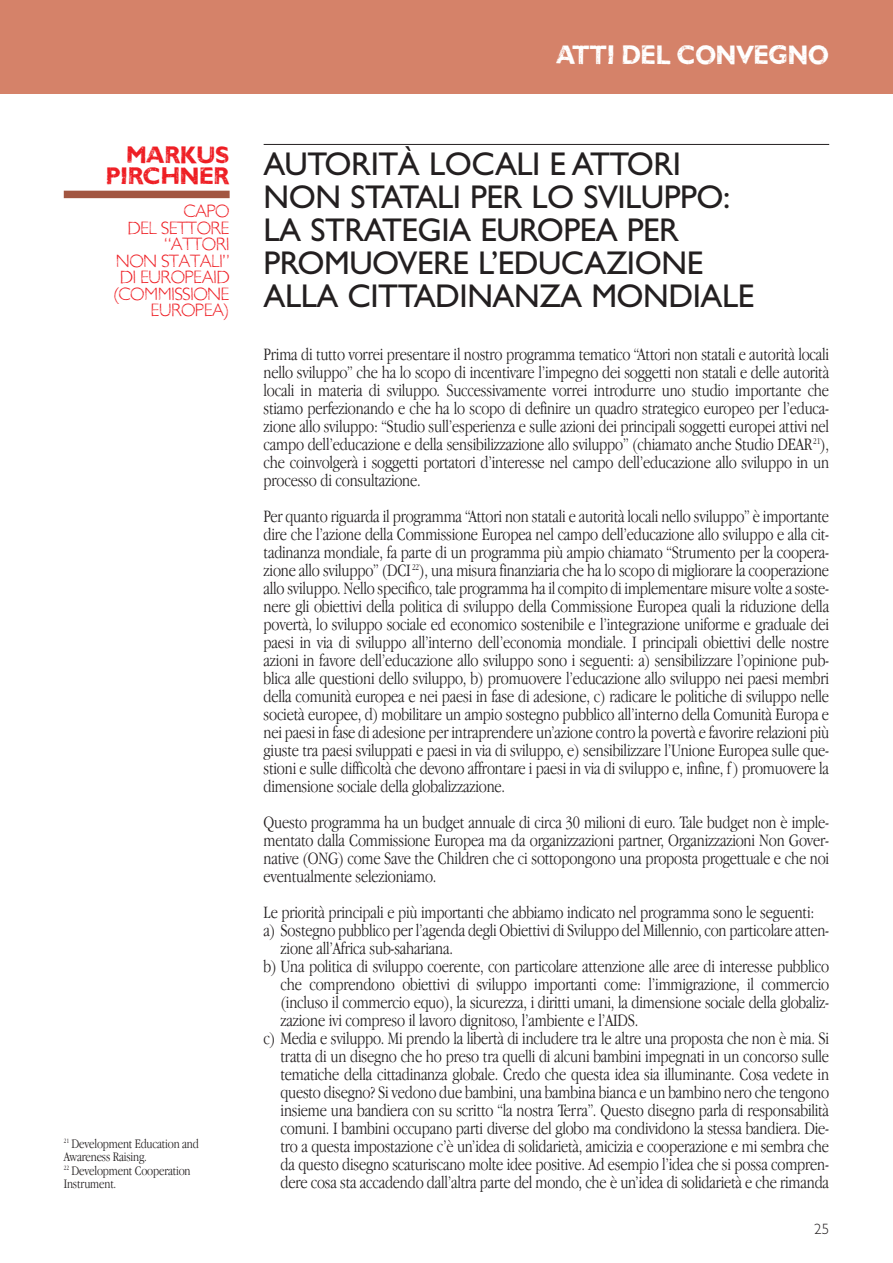
<style>
.page{position:relative;width:893px;height:1263px;background:#fff}
.page>*{position:absolute;margin:0;border:0;box-sizing:border-box;transform-origin:0 0}
.t1{font:33px/33px "Gill Sans";letter-spacing:-.015em;color:#231f20}
.t2{font:700 27px "Gill Sans Woodblock";letter-spacing:-.035em;color:#fff;scale:.93 1}
.t3{font:700 24px/21px "Gill Sans Woodblock";letter-spacing:-.035em;color:#ee1d23;text-align:right}
.t4{font:300 18px/18px "Apple Garamond";letter-spacing:-.01em;color:#231f20;text-align:justify}
.t5{font:300 18px/16.5px "Gill Sans Woodblock";letter-spacing:-.03em;color:#ee1d23;text-align:right}
.t6{font:300 15px "Gill Sans";color:#231f20}
.t7{font:300 13.5px/13.5px "Apple Garamond";letter-spacing:-.01em;color:#231f20}
</style>
<div class="page">
<hr style="left:264px;top:144px;width:565px;height:1px;background:#231f20">
<div style="left:0;top:0;width:893px;height:94px;background:#d58269"></div>
<div style="left:64px;top:191px;width:166px;height:7px;background:#a25641"></div>
<h3 class="t3" style="left:105px;top:144px;width:126px">MARKUS<br>PIRCHNER</h3>
<p class="t5" style="left:113px;top:203px;width:118px">CAPO<br>DEL SETTORE “ATTORI<br>NON STATALI”<br>DI EUROPEAID (COMMISSIONE<br>EUROPEA)</p>
<p class="t7" style="left:64px;top:1138px;width:137px"><sup>21</sup> Development Education and<br>Awareness Raising.<br><sup>22</sup> Development Cooperation<br>Instrument.</p>
<h2 class="t2" style="left:556px;top:38px;width:295px">ATTI DEL CONVEGNO</h2>
<h1 class="t1" style="left:264px;top:150px;width:492px">AUTORITÀ LOCALI E ATTORI<br>NON STATALI PER LO SVILUPPO:<br>LA STRATEGIA EUROPEA PER<br>PROMUOVERE L’EDUCAZIONE<br>ALLA CITTADINANZA MONDIALE</h1>
<p class="t4" style="left:264px;top:347px;width:567px">Prima di tutto vorrei presentare il nostro programma tematico “Attori non statali e autorità locali nello sviluppo” che ha lo scopo di incentivare l’impegno dei soggetti non statali e delle autorità locali in materia di sviluppo. Successivamente vorrei introdurre uno studio importante che stiamo perfezionando e che ha lo scopo di definire un quadro strategico europeo per l’educa&shy;zione allo sviluppo: “Studio sull’esperienza e sulle azioni dei principali soggetti europei attivi nel campo dell’educazione e della sensibilizzazione allo sviluppo” (chiamato anche Studio DEAR<sup>21</sup>), che coinvolgerà i soggetti portatori d’interesse nel campo dell’educazione allo sviluppo in un processo di consultazione.</p>
<p class="t4" style="left:264px;top:509px;width:567px">Per quanto riguarda il programma “Attori non statali e autorità locali nello sviluppo” è importante dire che l’azione della Commissione Europea nel campo dell’educazione allo sviluppo e alla cit&shy;tadinanza mondiale, fa parte di un programma più ampio chiamato “Strumento per la coopera&shy;zione allo sviluppo” (DCI<sup>22</sup>), una misura finanziaria che ha lo scopo di migliorare la cooperazione allo sviluppo. Nello specifico, tale programma ha il compito di implementare misure volte a soste&shy;nere gli obiettivi della politica di sviluppo della Commissione Europea quali la riduzione della povertà, lo sviluppo sociale ed economico sostenibile e l’integrazione uniforme e graduale dei paesi in via di sviluppo all’interno dell’economia mondiale. I principali obiettivi delle nostre azioni in favore dell’educazione allo sviluppo sono i seguenti: a) sensibilizzare l’opinione pub&shy;blica alle questioni dello sviluppo, b) promuovere l’educazione allo sviluppo nei paesi membri della comunità europea e nei paesi in fase di adesione, c) radicare le politiche di sviluppo nelle società europee, d) mobilitare un ampio sostegno pubblico all’interno della Comunità Europa e nei paesi in fase di adesione per intraprendere un’azione contro la povertà e favorire relazioni più giuste tra paesi sviluppati e paesi in via di sviluppo, e) sensibilizzare l’Unione Europea sulle que&shy;stioni e sulle difficoltà che devono affrontare i paesi in via di sviluppo e, infine, f) promuovere la dimensione sociale della globalizzazione.</p>
<p class="t4" style="left:264px;top:815px;width:567px">Questo programma ha un budget annuale di circa 30 milioni di euro. Tale budget non è imple&shy;mentato dalla Commissione Europea ma da organizzazioni partner, Organizzazioni Non Gover&shy;native (ONG) come Save the Children che ci sottopongono una proposta progettuale e che noi eventualmente selezioniamo.</p>
<p class="t4" style="left:264px;top:905px;width:552px">Le priorità principali e più importanti che abbiamo indicato nel programma sono le seguenti:</p>
<p class="t4" style="left:264px;top:923px;width:567px">a) Sostegno pubblico per l’agenda degli Obiettivi di Sviluppo del Millennio, con particolare atten-</p>
<p class="t4" style="left:281px;top:941px;width:174px">zione all’Africa sub-sahariana.</p>
<p class="t4" style="left:264px;top:959px;width:567px">b) Una politica di sviluppo coerente, con particolare attenzione alle aree di interesse pubblico</p>
<p class="t4" style="left:281px;top:977px;width:550px">che comprendono obiettivi di sviluppo importanti come: l’immigrazione, il commercio</p>
<p class="t4" style="left:281px;top:995px;width:550px">(incluso il commercio equo), la sicurezza, i diritti umani, la dimensione sociale della globaliz-</p>
<p class="t4" style="left:281px;top:1013px;width:359px">zazione ivi compreso il lavoro dignitoso, l’ambiente e l’AIDS.</p>
<p class="t4" style="left:264px;top:1031px;width:567px">c) Media e sviluppo. Mi prendo la libertà di includere tra le altre una proposta che non è mia. Si</p>
<p class="t4" style="left:281px;top:1049px;width:550px">tratta di un disegno che ho preso tra quelli di alcuni bambini impegnati in un concorso sulle</p>
<p class="t4" style="left:281px;top:1067px;width:550px">tematiche della cittadinanza globale. Credo che questa idea sia illuminante. Cosa vedete in</p>
<p class="t4" style="left:281px;top:1085px;width:550px">questo disegno? Si vedono due bambini, una bambina bianca e un bambino nero che tengono</p>
<p class="t4" style="left:281px;top:1103px;width:550px">insieme una bandiera con su scritto “la nostra Terra”. Questo disegno parla di responsabilità</p>
<p class="t4" style="left:281px;top:1121px;width:550px">comuni. I bambini occupano parti diverse del globo ma condividono la stessa bandiera. Die-</p>
<p class="t4" style="left:281px;top:1139px;width:550px">tro a questa impostazione c’è un’idea di solidarietà, amicizia e cooperazione e mi sembra che</p>
<p class="t4" style="left:281px;top:1157px;width:550px">da questo disegno scaturiscano molte idee positive. Ad esempio l’idea che si possa compren-</p>
<p class="t4" style="left:281px;top:1175px;width:550px">dere cosa sta accadendo dall’altra parte del mondo, che è un’idea di solidarietà e che rimanda</p>
<p class="t6" style="left:814px;top:1223px;width:16px">25</p>
</div>
